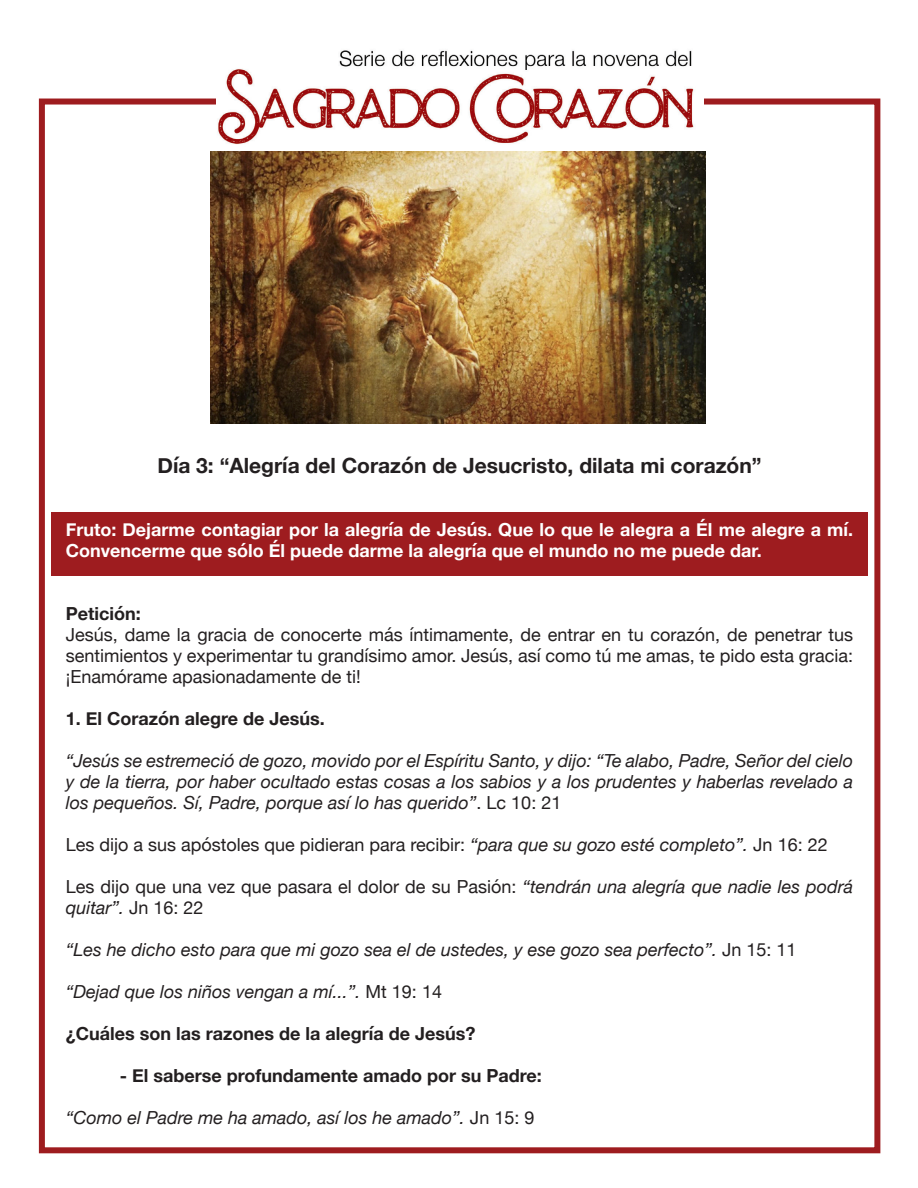
<style>
.page{position:relative;width:918px;height:1188px;background:#fff}
.page>*{position:absolute;margin:0;border:0;box-sizing:border-box;transform-origin:0 0}
.t1{font:700 21px "Helvetica Neue";color:#231f20}
.t2{font:italic 18px/21px "Helvetica Neue";color:#231f20;text-align:justify}
.t3{font:18px/21px "Helvetica Neue";color:#231f20;text-align:justify}
.t4{font:700 18px/21px "Helvetica Neue";color:#fff}
.t5{font:700 18px "Helvetica Neue";color:#231f20}
.s1{font-style:normal}
.s2{font-style:italic}
</style>
<div class="page">
<div style="left:39px;top:99px;width:841px;height:1054px;border:6px solid #9e1c1f"></div>
<img style="left:216px;top:50px;width:487px;height:102px">
<div style="left:51px;top:512px;width:816px;height:63px;background:#9e1c1f"></div>
<img style="left:211px;top:152px;width:494px;height:271px">
<p class="t1" style="left:157px;top:449px;width:606px">Día 3: “Alegría del Corazón de Jesucristo, dilata mi corazón”</p>
<p class="t4" style="left:66px;top:520px;width:789px">Fruto: Dejarme contagiar por la alegría de Jesús. Que lo que le alegra a Él me alegre a mí.<br>Convencerme que sólo Él puede darme la alegría que el mundo no me puede dar.</p>
<p class="t5" style="left:66px;top:600px;width:76px">Petición:</p>
<p class="t3" style="left:66px;top:625px;width:789px">Jesús, dame la gracia de conocerte más íntimamente, de entrar en tu corazón, de penetrar tus sentimientos y experimentar tu grandísimo amor. Jesús, así como tú me amas, te pido esta gracia: ¡Enamórame apasionadamente de ti!</p>
<p class="t5" style="left:66px;top:705px;width:261px">1. El Corazón alegre de Jesús.</p>
<p class="t2" style="left:66px;top:751px;width:789px">“Jesús se estremeció de gozo, movido por el Espíritu Santo, y dijo: “Te alabo, Padre, Señor del cielo y de la tierra, por haber ocultado estas cosas a los sabios y a los prudentes y haberlas revelado a los pequeños. Sí, Padre, porque así lo has querido”<span class="s1">. Lc 10: 21</span></p>
<p class="t3" style="left:66px;top:835px;width:763px">Les dijo a sus apóstoles que pidieran para recibir: <span class="s2">“para que su gozo esté completo”.</span> Jn 16: 22</p>
<p class="t3" style="left:66px;top:877px;width:789px">Les dijo que una vez que pasara el dolor de su Pasión: <span class="s2">“tendrán una alegría que nadie les podrá quitar”.</span> Jn 16: 22</p>
<p class="t2" style="left:66px;top:940px;width:732px">“Les he dicho esto para que mi gozo sea el de ustedes, y ese gozo sea perfecto”. <span class="s1">Jn 15: 11</span></p>
<p class="t2" style="left:66px;top:982px;width:378px">“Dejad que los niños vengan a mí...”. <span class="s1">Mt 19: 14</span></p>
<p class="t5" style="left:66px;top:1020px;width:411px">¿Cuáles son las razones de la alegría de Jesús?</p>
<p class="t5" style="left:120px;top:1062px;width:423px">- El saberse profundamente amado por su Padre:</p>
<p class="t2" style="left:66px;top:1108px;width:470px">“Como el Padre me ha amado, así los he amado”. <span class="s1">Jn 15: 9</span></p>
</div>
